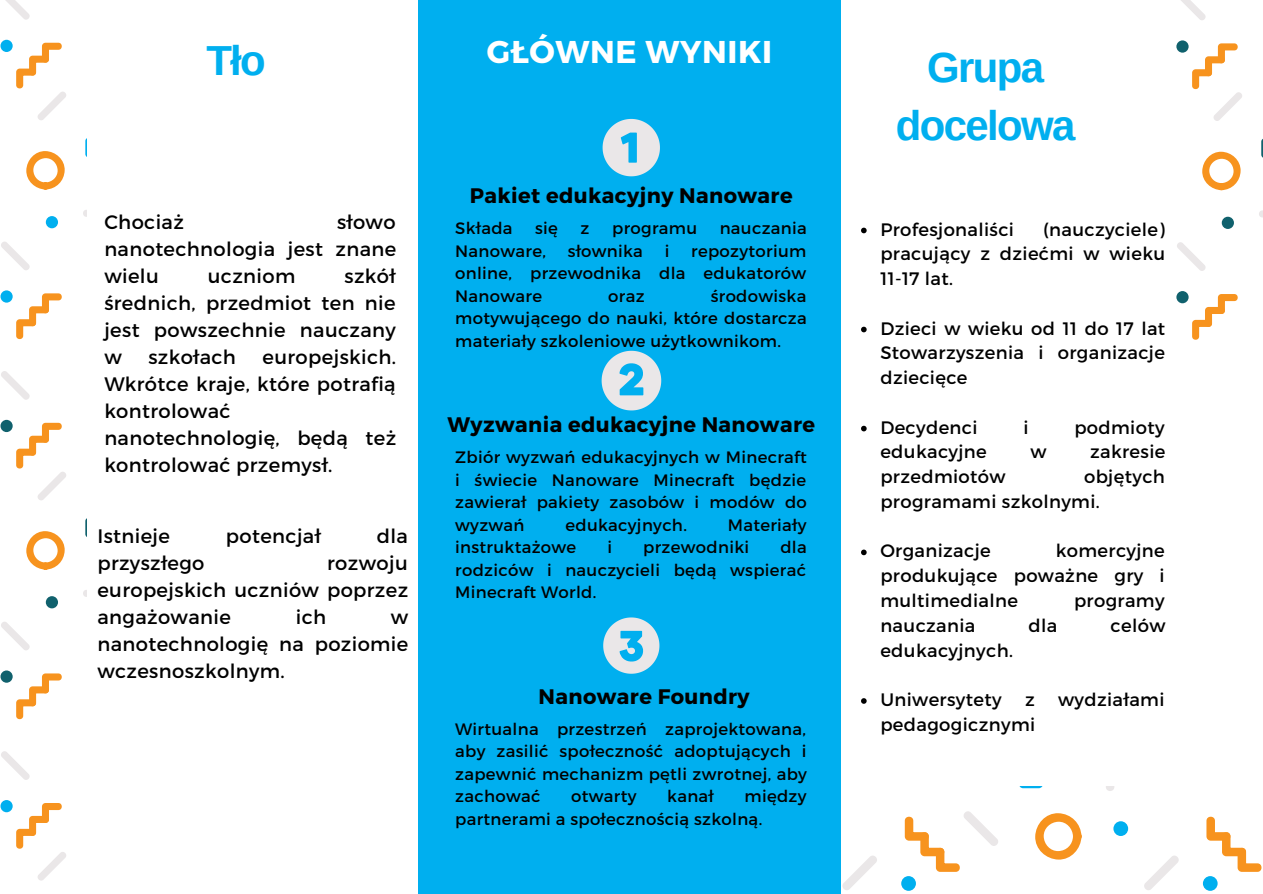
<style>
.page{position:relative;width:1263px;height:894px;background:#fff}
.page>*{position:absolute;margin:0;border:0;box-sizing:border-box;transform-origin:0 0}
.t1{font:700 42px/58.5px "Arimo";letter-spacing:-.04em;color:#00afef;text-align:center}
.t2{font:700 31.5px "Montserrat";letter-spacing:.02em;color:#fff}
.t3{font:700 21px "Montserrat";letter-spacing:.02em;color:#000}
.t4{font:19.5px/27px "Montserrat";letter-spacing:.02em;color:#000;text-align:justify}
.t5{font:18px/24.8px "Montserrat";letter-spacing:.02em;color:#000;text-align:justify}
.t6{font:16.5px/22.5px "Montserrat";letter-spacing:.02em;color:#000;text-align:justify}
</style>
<div class="page">
<div style="left:418px;top:0;width:423px;height:893px;background:#00afef"></div>
<svg style="left:603px;top:119px;width:57px;height:57px"></svg>
<svg style="left:602px;top:351px;width:59px;height:59px"></svg>
<svg style="left:603px;top:617px;width:56px;height:56px"></svg>
<svg style="left:5px;top:0;width:25px;height:20px"></svg>
<div style="left:0;top:40px;width:13px;height:12px;background:#00afef;border-radius:50%"></div>
<svg style="left:26px;top:151px;width:39px;height:39px"></svg>
<svg style="left:16px;top:293px;width:46px;height:46px"></svg>
<svg style="left:16px;top:43px;width:50px;height:77px"></svg>
<svg style="left:83px;top:210px;width:4px;height:7px"></svg>
<svg style="left:1px;top:242px;width:29px;height:28px"></svg>
<div style="left:46px;top:216px;width:12px;height:12px;background:#00afef;border-radius:50%"></div>
<div style="left:0;top:290px;width:13px;height:12px;background:#00afef;border-radius:50%"></div>
<svg style="left:85px;top:138px;width:2px;height:19px"></svg>
<svg style="left:842px;top:856px;width:35px;height:34px"></svg>
<div style="left:901px;top:875px;width:15px;height:15px;background:#00afef;border-radius:50%"></div>
<svg style="left:1035px;top:813px;width:47px;height:46px"></svg>
<svg style="left:1206px;top:816px;width:56px;height:55px"></svg>
<svg style="left:905px;top:811px;width:93px;height:60px"></svg>
<svg style="left:1106px;top:786px;width:8px;height:5px"></svg>
<svg style="left:1144px;top:856px;width:35px;height:34px"></svg>
<div style="left:1113px;top:821px;width:15px;height:14px;background:#00afef;border-radius:50%"></div>
<div style="left:1203px;top:875px;width:15px;height:15px;background:#00afef;border-radius:50%"></div>
<svg style="left:1019px;top:786px;width:24px;height:2px"></svg>
<svg style="left:861px;top:227px;width:6px;height:6px"></svg>
<svg style="left:861px;top:326px;width:6px;height:6px"></svg>
<svg style="left:861px;top:425px;width:6px;height:6px"></svg>
<svg style="left:861px;top:549px;width:6px;height:6px"></svg>
<svg style="left:861px;top:698px;width:6px;height:5px"></svg>
<svg style="left:1181px;top:0;width:25px;height:20px"></svg>
<svg style="left:1176px;top:40px;width:13px;height:13px"></svg>
<svg style="left:1202px;top:151px;width:39px;height:39px"></svg>
<svg style="left:1192px;top:294px;width:46px;height:46px"></svg>
<svg style="left:1192px;top:43px;width:50px;height:78px"></svg>
<svg style="left:1259px;top:210px;width:3px;height:7px"></svg>
<svg style="left:1177px;top:242px;width:29px;height:29px"></svg>
<div style="left:1222px;top:217px;width:12px;height:12px;background:#10616d;border-radius:50%"></div>
<div style="left:1176px;top:291px;width:13px;height:12px;background:#10616d;border-radius:50%"></div>
<svg style="left:1261px;top:139px;width:1px;height:18px"></svg>
<svg style="left:1px;top:371px;width:29px;height:29px"></svg>
<div style="left:0;top:420px;width:13px;height:12px;background:#10616d;border-radius:50%"></div>
<svg style="left:26px;top:531px;width:39px;height:38px"></svg>
<svg style="left:16px;top:673px;width:46px;height:46px"></svg>
<svg style="left:16px;top:422px;width:50px;height:78px"></svg>
<svg style="left:83px;top:590px;width:4px;height:6px"></svg>
<svg style="left:1px;top:622px;width:29px;height:28px"></svg>
<div style="left:46px;top:596px;width:12px;height:12px;background:#10616d;border-radius:50%"></div>
<div style="left:0;top:670px;width:13px;height:12px;background:#10616d;border-radius:50%"></div>
<svg style="left:85px;top:518px;width:2px;height:19px"></svg>
<svg style="left:1px;top:751px;width:29px;height:29px"></svg>
<svg style="left:0;top:799px;width:13px;height:13px"></svg>
<svg style="left:16px;top:803px;width:50px;height:78px"></svg>
<h1 class="t1" style="left:206px;top:31px;width:61px">Tło</h1>
<h2 class="t2" style="left:487px;top:31px;width:287px">GŁÓWNE WYNIKI</h2>
<p class="t4" style="left:104px;top:207px;width:81px">Chociaż</p>
<p class="t4" style="left:104px;top:207px;width:293px;text-indent:233px">słowo nanotechnologia jest znane wielu</p>
<p class="t4" style="left:104px;top:261px;width:293px;text-indent:240px">szkół średnich, przedmiot ten nie jest powszechnie nauczany w</p>
<p class="t4" style="left:208px;top:261px;width:89px">uczniom</p>
<p class="t4" style="left:104px;top:342px;width:293px;text-align:left;text-indent:158px">europejskich.<br>Wkrótce kraje, które potrafią kontrolować nanotechnologię, będą też kontrolować przemysł.</p>
<p class="t4" style="left:148px;top:342px;width:89px">szkołach</p>
<p class="t4" style="left:97px;top:521px;width:74px">Istnieje</p>
<p class="t4" style="left:226px;top:521px;width:96px">potencjał</p>
<p class="t4" style="left:377px;top:521px;width:33px">dla</p>
<p class="t4" style="left:97px;top:548px;width:109px">przyszłego</p>
<p class="t4" style="left:97px;top:548px;width:312px;text-indent:230px">rozwoju europejskich uczniów poprzez angażowanie</p>
<p class="t4" style="left:296px;top:602px;width:32px">ich</p>
<p class="t4" style="left:97px;top:602px;width:312px;text-indent:294px">w nanotechnologię na poziomie wczesnoszkolnym.</p>
<p class="t3" style="left:470px;top:182px;width:324px">Pakiet edukacyjny Nanoware</p>
<p class="t6" style="left:455px;top:216px;width:59px">Składa</p>
<p class="t6" style="left:535px;top:216px;width:24px">się</p>
<p class="t6" style="left:581px;top:216px;width:10px">z</p>
<p class="t6" style="left:612px;top:216px;width:86px">programu</p>
<p class="t6" style="left:720px;top:216px;width:89px">nauczania</p>
<p class="t6" style="left:455px;top:238px;width:92px">Nanoware,</p>
<p class="t6" style="left:568px;top:238px;width:77px">słownika</p>
<p class="t6" style="left:665px;top:238px;width:6px">i</p>
<p class="t6" style="left:455px;top:238px;width:353px;text-indent:236px">repozytorium online, przewodnika dla edukatorów Nanoware</p>
<p class="t6" style="left:455px;top:283px;width:353px;text-indent:256px">środowiska motywującego do nauki, które dostarcza materiały szkoleniowe użytkownikom.</p>
<p class="t6" style="left:608px;top:283px;width:38px">oraz</p>
<p class="t3" style="left:447px;top:410px;width:369px">Wyzwania edukacyjne Nanoware</p>
<p class="t6" style="left:455px;top:445px;width:353px">Zbiór wyzwań edukacyjnych w Minecraft i świecie Nanoware Minecraft będzie zawierał pakiety zasobów i modów do wyzwań</p>
<p class="t6" style="left:565px;top:512px;width:123px">edukacyjnych.</p>
<p class="t6" style="left:728px;top:512px;width:80px">Materiały</p>
<p class="t6" style="left:455px;top:535px;width:123px">instruktażowe</p>
<p class="t6" style="left:607px;top:535px;width:6px">i</p>
<p class="t6" style="left:643px;top:535px;width:107px">przewodniki</p>
<p class="t6" style="left:455px;top:535px;width:353px;text-indent:325px">dla rodziców i nauczycieli będą wspierać Minecraft World.</p>
<p class="t3" style="left:539px;top:682px;width:213px">Nanoware Foundry</p>
<p class="t6" style="left:455px;top:716px;width:353px">Wirtualna przestrzeń zaprojektowana, aby zasilić społeczność adoptujących i zapewnić mechanizm pętli zwrotnej, aby zachować</p>
<p class="t6" style="left:455px;top:784px;width:353px;text-indent:289px">między partnerami a społecznością szkolną.</p>
<p class="t6" style="left:571px;top:784px;width:67px">otwarty</p>
<p class="t6" style="left:667px;top:784px;width:48px">kanał</p>
<h1 class="t1" style="left:896px;top:38px;width:181px">Grupa docelowa</h1>
<p class="t5" style="left:880px;top:216px;width:135px">Profesjonaliści</p>
<p class="t5" style="left:880px;top:216px;width:286px;text-indent:163px">(nauczyciele) pracujący z dziećmi w wieku 11-17 lat.</p>
<p class="t5" style="left:880px;top:315px;width:286px">Dzieci w wieku od 11 do 17 lat Stowarzyszenia i organizacje dziecięce</p>
<p class="t5" style="left:880px;top:414px;width:99px">Decydenci</p>
<p class="t5" style="left:1023px;top:414px;width:7px">i</p>
<p class="t5" style="left:1074px;top:414px;width:92px">podmioty</p>
<p class="t5" style="left:880px;top:438px;width:108px">edukacyjne</p>
<p class="t5" style="left:1030px;top:438px;width:18px">w</p>
<p class="t5" style="left:1090px;top:438px;width:77px">zakresie</p>
<p class="t5" style="left:880px;top:463px;width:127px">przedmiotów</p>
<p class="t5" style="left:880px;top:463px;width:286px;text-indent:204px">objętych programami szkolnymi.</p>
<p class="t5" style="left:880px;top:537px;width:112px">Organizacje</p>
<p class="t5" style="left:880px;top:537px;width:286px;text-indent:175px">komercyjne produkujące poważne gry i multimedialne</p>
<p class="t5" style="left:1074px;top:587px;width:92px">programy</p>
<p class="t5" style="left:880px;top:612px;width:97px">nauczania</p>
<p class="t5" style="left:1028px;top:612px;width:30px">dla</p>
<p class="t5" style="left:1111px;top:612px;width:56px">celów</p>
<p class="t5" style="left:880px;top:636px;width:134px">edukacyjnych.</p>
<p class="t5" style="left:880px;top:686px;width:123px">Uniwersytety</p>
<p class="t5" style="left:1025px;top:686px;width:11px">z</p>
<p class="t5" style="left:1058px;top:686px;width:108px">wydziałami</p>
<p class="t5" style="left:880px;top:711px;width:156px">pedagogicznymi</p>
</div>
